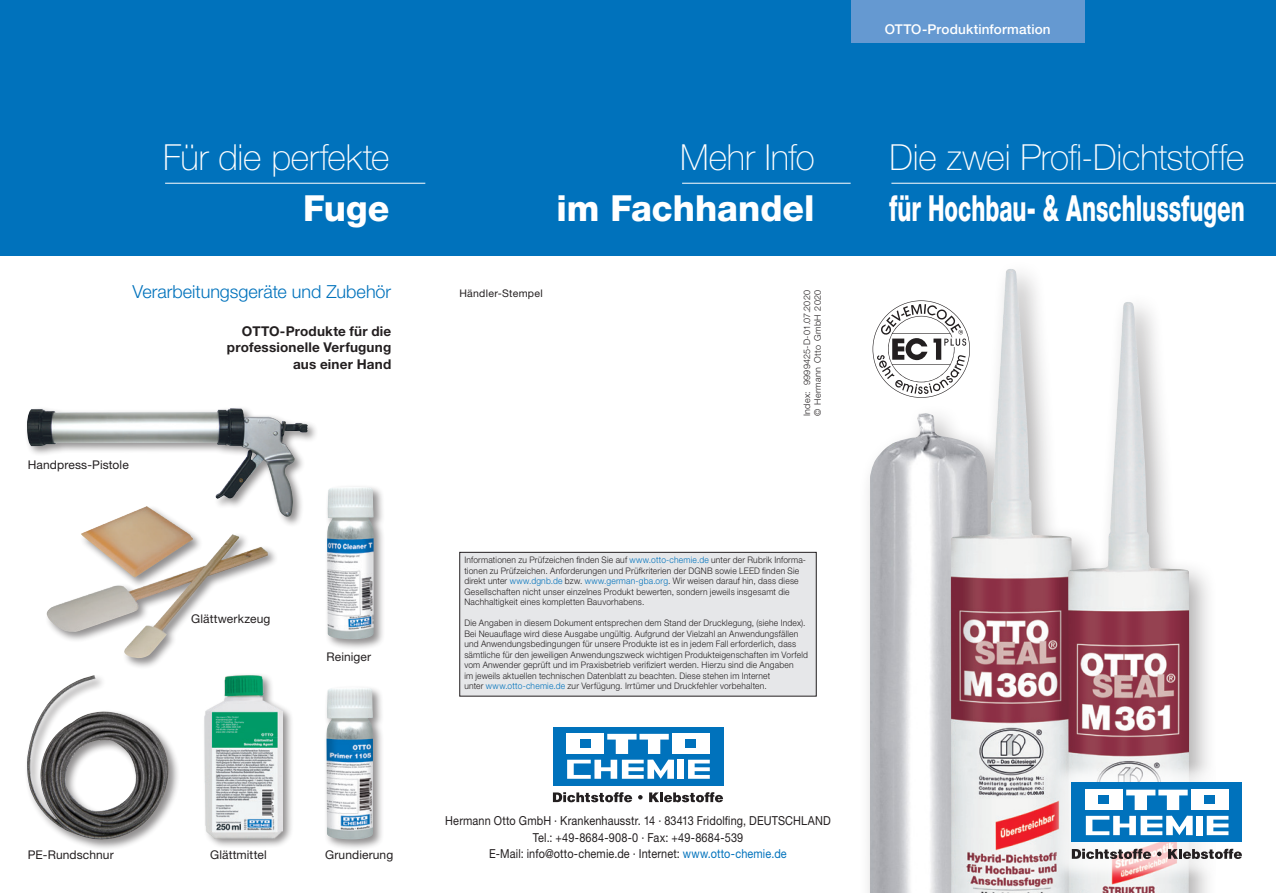
<style>
.page{position:relative;width:1276px;height:893px;background:#fff}
.page>*{position:absolute;margin:0;border:0;box-sizing:border-box;transform-origin:0 0}
.t1{font:100 36px "Helvetica Neue LT Pro";letter-spacing:-.01em;color:#fff}
.t2{font:800 36px "Helvetica Neue LT Pro";color:#fff;scale:.62 1}
.t3{font:800 36px "Helvetica Neue LT Pro";color:#fff}
.t4{font:300 18px "Helvetica Neue LT Pro";color:#0072bc}
.t5{font:700 13.5px/16.5px "Helvetica Neue LT Pro";letter-spacing:.015em;color:#231f20;text-align:right}
.t6{font:500 13.5px "Helvetica Neue LT Pro";letter-spacing:.01em;color:#fff}
.t7{font:12.3px/16.5px "Helvetica Neue LT Pro";letter-spacing:.01em;color:#231f20;text-align:center;scale:.88 1}
.t8{font:12px "Helvetica Neue LT Pro";letter-spacing:.01em;color:#231f20}
.t9{font:10.5px "Helvetica Neue LT Pro";letter-spacing:.03em;color:#231f20}
.t10{font:300 9px/10.5px "Helvetica Neue LT Pro";letter-spacing:.025em;color:#231f20;scale:.94 1}
.t11{font:300 9px/10.8px "Helvetica Neue LT Pro";letter-spacing:.025em;color:#231f20}
.s1{color:#0072bc}
</style>
<div class="page">
<img style="left:85px;top:528px;width:106px;height:4px">
<img style="left:870px;top:413px;width:69px;height:480px">
<div style="left:939px;top:259px;width:161px;height:634px;background:#231f20;opacity:.35"></div>
<img style="left:950px;top:269px;width:121px;height:624px">
<div style="left:1057px;top:292px;width:161px;height:601px;background:#231f20;opacity:.35"></div>
<img style="left:1067px;top:302px;width:122px;height:591px">
<div style="left:0;top:0;width:1276px;height:255px;background:#0072bc"></div>
<div style="left:850px;top:0;width:234px;height:43px;background:#6599d1"></div>
<div style="left:553px;top:727px;width:170px;height:58px;background:#0072bc"></div>
<div style="left:566px;top:734px;width:38px;height:20px;background:#fff"></div>
<div style="left:580px;top:740px;width:10px;height:8px;background:#0072bc"></div>
<div style="left:672px;top:734px;width:38px;height:20px;background:#fff"></div>
<div style="left:685px;top:740px;width:11px;height:8px;background:#0072bc"></div>
<svg style="left:607px;top:734px;width:62px;height:20px"></svg>
<svg style="left:567px;top:760px;width:107px;height:19px"></svg>
<div style="left:677px;top:760px;width:7px;height:19px;background:#fff"></div>
<svg style="left:688px;top:760px;width:22px;height:19px"></svg>
<svg style="left:553px;top:792px;width:79px;height:10px"></svg>
<svg style="left:638px;top:795px;width:4px;height:4px"></svg>
<svg style="left:649px;top:792px;width:74px;height:10px"></svg>
<div style="left:460px;top:552px;width:356px;height:144px;background:#e6e7e9"></div>
<div style="left:459px;top:552px;width:357px;height:144px;border:1px solid #231f20"></div>
<svg style="left:1049px;top:760px;width:169px;height:122px;fill:#efeeee"></svg>
<svg style="left:1069px;top:781px;width:173px;height:80px;fill:#f9f7f6"></svg>
<div style="left:1072px;top:783px;width:170px;height:59px;background:#0072bc"></div>
<div style="left:1085px;top:790px;width:38px;height:20px;background:#fff"></div>
<div style="left:1098px;top:795px;width:11px;height:9px;background:#0072bc"></div>
<div style="left:1191px;top:790px;width:37px;height:20px;background:#fff"></div>
<div style="left:1204px;top:795px;width:11px;height:9px;background:#0072bc"></div>
<svg style="left:1126px;top:790px;width:61px;height:20px"></svg>
<svg style="left:1085px;top:816px;width:107px;height:19px"></svg>
<div style="left:1196px;top:816px;width:7px;height:19px;background:#fff"></div>
<svg style="left:1206px;top:816px;width:22px;height:19px"></svg>
<svg style="left:1072px;top:849px;width:79px;height:10px"></svg>
<svg style="left:1157px;top:852px;width:4px;height:4px"></svg>
<svg style="left:1168px;top:849px;width:74px;height:10px"></svg>
<hr style="left:891px;top:183px;width:385px;height:1px;background:#fff">
<svg style="left:872px;top:300px;width:98px;height:98px"></svg>
<hr style="left:682px;top:183px;width:168px;height:1px;background:#fff">
<hr style="left:165px;top:183px;width:260px;height:1px;background:#fff">
<div style="left:324px;top:685px;width:61px;height:166px;background:#231f20;opacity:.5"></div>
<img style="left:326px;top:687px;width:47px;height:152px">
<div style="left:25px;top:406px;width:294px;height:122px;background:#231f20;opacity:.5"></div>
<img style="left:27px;top:408px;width:281px;height:109px">
<div style="left:202px;top:673px;width:92px;height:176px;background:#231f20;opacity:.5"></div>
<img style="left:204px;top:675px;width:78px;height:163px">
<div style="left:44px;top:532px;width:235px;height:137px;background:#231f20;opacity:.5"></div>
<img style="left:47px;top:534px;width:221px;height:124px">
<div style="left:325px;top:485px;width:60px;height:166px;background:#231f20;opacity:.5"></div>
<img style="left:327px;top:487px;width:47px;height:152px">
<div style="left:25px;top:673px;width:155px;height:178px;background:#231f20;opacity:.5"></div>
<img style="left:27px;top:675px;width:141px;height:164px">
<h1 class="t1" style="left:163px;top:137px;width:228px">Für die perfekte</h1>
<h1 class="t3" style="left:303px;top:187px;width:88px">Fuge</h1>
<h2 class="t4" style="left:133px;top:280px;width:260px">Verarbeitungsgeräte und Zubehör</h2>
<h3 class="t5" style="left:227px;top:322px;width:166px">OTTO-Produkte für die professionelle Verfugung aus einer Hand</h3>
<h3 class="t8" style="left:28px;top:458px;width:102px">Handpress-Pistole</h3>
<h3 class="t8" style="left:191px;top:612px;width:81px">Glättwerkzeug</h3>
<h3 class="t8" style="left:326px;top:650px;width:46px">Reiniger</h3>
<h3 class="t8" style="left:28px;top:848px;width:87px">PE-Rundschnur</h3>
<h3 class="t8" style="left:210px;top:848px;width:58px">Glättmittel</h3>
<h3 class="t8" style="left:325px;top:848px;width:70px">Grundierung</h3>
<h1 class="t1" style="left:680px;top:137px;width:136px">Mehr Info</h1>
<h1 class="t3" style="left:556px;top:187px;width:259px">im Fachhandel</h1>
<p class="t9" style="left:459px;top:287px;width:85px">Händler-Stempel</p>
<p class="t11" style="left:801px;top:416px;width:127px;rotate:-90deg">Index: 9999425-D-01.07.2020 © Hermann Otto GmbH 2020</p>
<p class="t10" style="left:464px;top:555px;width:365px">Informationen zu Prüfzeichen finden Sie auf <span class="s1">www.otto-chemie.de</span> unter der Rubrik Informa&shy;tionen zu Prüfzeichen. Anforderungen und Prüfkriterien der DGNB sowie LEED finden Sie direkt unter <span class="s1">www.dgnb.de</span> bzw. <span class="s1">www.german-gba.org</span>. Wir weisen darauf hin, dass diese Gesellschaften nicht unser einzelnes Produkt bewerten, sondern jeweils insgesamt die Nachhaltigkeit eines kompletten Bauvorhabens.</p>
<p class="t10" style="left:464px;top:618px;width:367px">Die Angaben in diesem Dokument entsprechen dem Stand der Drucklegung, (siehe Index).<br>Bei Neuauflage wird diese Ausgabe ungültig. Aufgrund der Vielzahl an Anwendungsfällen und Anwendungsbedingungen für unsere Produkte ist es in jedem Fall erforderlich, dass sämtliche für den jeweiligen Anwendungszweck wichtigen Produkteigenschaften im Vorfeld vom Anwender geprüft und im Praxisbetrieb verifiziert werden. Hierzu sind die Angaben<br>im jeweils aktuellen technischen Datenblatt zu beachten. Diese stehen im Internet<br>unter <span class="s1">www.otto-chemie.de</span> zur Verfügung. Irrtümer und Druckfehler vorbehalten.</p>
<h3 class="t7" style="left:445px;top:812px;width:439px">Hermann Otto GmbH · Krankenhausstr. 14 · 83413 Fridolfing, DEUTSCHLAND<br>Tel.: +49-8684-908-0 · Fax: +49-8684-539<br>E-Mail: info@otto-chemie.de · Internet: <span class="s1">www.otto-chemie.de</span></h3>
<h3 class="t6" style="left:884px;top:21px;width:167px">OTTO-Produktinformation</h3>
<h1 class="t1" style="left:889px;top:137px;width:356px">Die zwei Profi-Dichtstoffe</h1>
<h1 class="t2" style="left:889px;top:187px;width:575px">für Hochbau- &amp; Anschlussfugen</h1>
</div>
